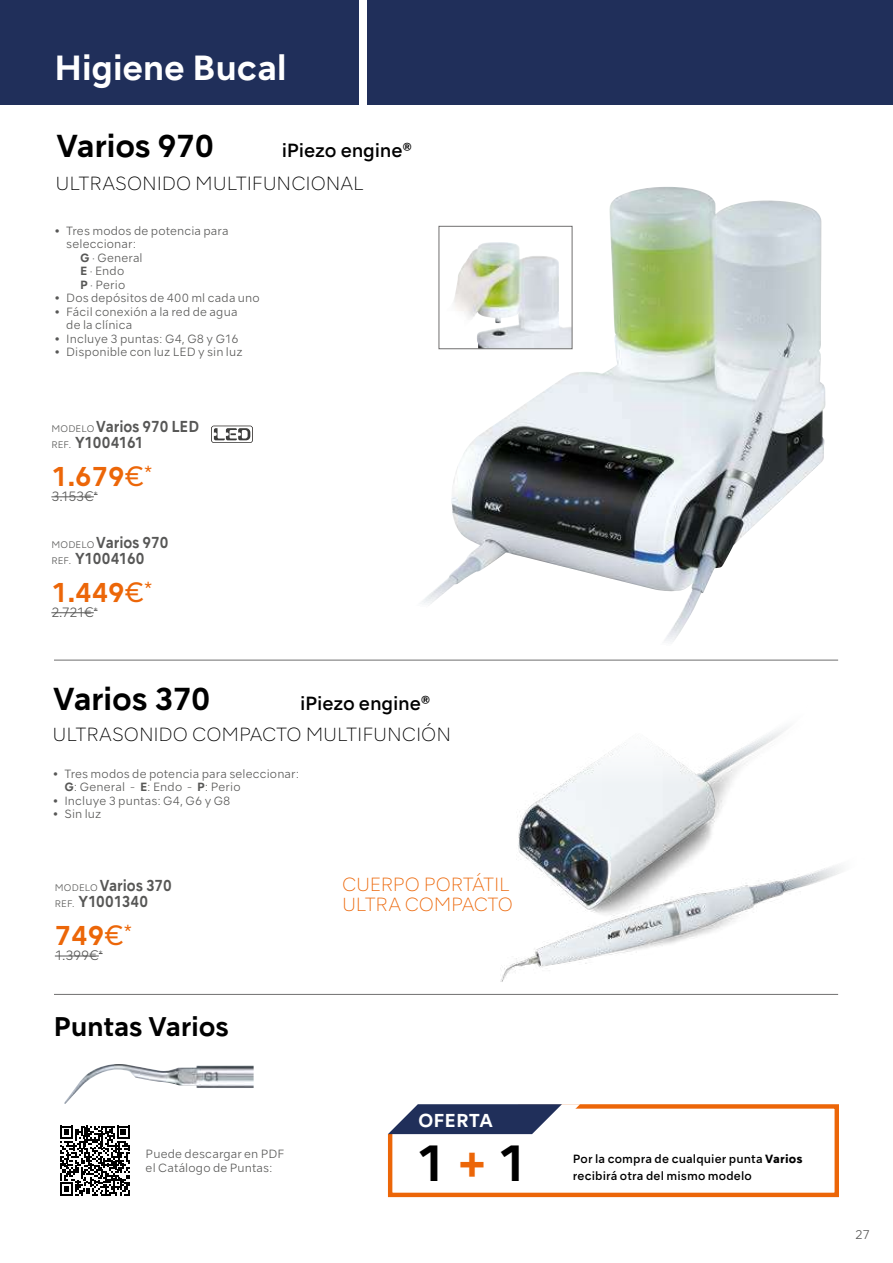
<style>
.page{position:relative;width:893px;height:1263px;background:#fff}
.page>*{position:absolute;margin:0;border:0;box-sizing:border-box;transform-origin:0 0}
.t1{font:700 48px "NSKTSRE";color:#000}
.t2{font:700 33px "NSKTSRE";letter-spacing:-.015em;color:#fff}
.t3{font:700 30px "NSKTSRE";letter-spacing:-.02em;color:#000}
.t4{font:700 25.8px "NSKTSRE";color:#ec6608}
.t5{font:700 25.5px "NSKTSRE";letter-spacing:-.015em;color:#000}
.t6{font:200 18px "NSKTSRE";letter-spacing:-.01em;color:#000}
.t7{font:200 18px/19.8px "NSKTSRE";letter-spacing:-.02em;color:#ec6608}
.t8{font:500 18px "NSKTSRE";letter-spacing:-.015em;color:#000}
.t9{font:700 17.7px "NSKTSRE";color:#fff}
.t10{font:700 15px/16.5px "NSKTSRE";letter-spacing:-.005em;color:#575756;scale:.9 1}
.t11{font:300 12.75px "NSKTSRE";letter-spacing:-.03em;color:#575756}
.t12{font:300 12px "NSKTSRE";color:#575756}
.t13{font:300 11.25px/13.5px "NSKTSRE";letter-spacing:.01em;color:#575756}
.t14{font:500 11.25px/16.5px "NSKTSRE";letter-spacing:.01em;color:#000}
.s1{font-weight:700}
.s2{font-weight:300;font-size:9px}
.s3{font-weight:400}
.s4{color:#ec6608}
.s5{font-weight:800}
</style>
<div class="page">
<div style="left:0;top:0;width:893px;height:104px;background:#202f5a"></div>
<hr style="left:54px;top:660px;width:784px;height:1px;background:#706f6f">
<hr style="left:54px;top:994px;width:784px;height:1px;background:#706f6f">
<img style="left:64px;top:1064px;width:190px;height:40px">
<div style="left:211px;top:426px;width:42px;height:17px;background:#a3a3a2;border-radius:2px"></div>
<svg style="left:212px;top:426px;width:40px;height:16px"></svg>
<svg style="left:214px;top:428px;width:36px;height:12px"></svg>
<hr style="left:51px;top:496px;width:43px;height:1px;background:#575756">
<hr style="left:55px;top:956px;width:44px;height:1px;background:#575756">
<hr style="left:51px;top:612px;width:43px;height:1px;background:#575756">
<svg style="left:60px;top:1126px;width:70px;height:70px"></svg>
<div style="left:359px;top:0;width:8px;height:106px;background:#fff"></div>
<img style="left:500px;top:727px;width:342px;height:255px">
<img style="left:392px;top:187px;width:406px;height:474px">
<svg style="left:387px;top:1104px;width:452px;height:94px"></svg>
<h2 class="t2" style="left:54px;top:45px;width:234px">Higiene Bucal</h2>
<h3 class="t3" style="left:56px;top:125px;width:159px">Varios 970</h3>
<h3 class="t8" style="left:282px;top:138px;width:133px">iPiezo engine®</h3>
<h3 class="t6" style="left:56px;top:172px;width:309px">ULTRASONIDO MULTIFUNCIONAL</h3>
<p class="t13" style="left:55px;top:224px;width:176px">• Tres modos de potencia para</p>
<p class="t13" style="left:66px;top:237px;width:71px">seleccionar:</p>
<p class="t13" style="left:80px;top:251px;width:64px"><span class="s1">G</span> · General</p>
<p class="t13" style="left:80px;top:264px;width:46px"><span class="s1">E</span> · Endo</p>
<p class="t13" style="left:80px;top:278px;width:47px"><span class="s1">P</span> · Perio</p>
<p class="t13" style="left:55px;top:291px;width:207px">• Dos depósitos de 400 ml cada uno</p>
<p class="t13" style="left:66px;top:305px;width:173px;text-indent:-12px">• Fácil conexión a la red de agua de la clínica</p>
<p class="t13" style="left:55px;top:332px;width:185px">• Incluye 3 puntas: G4, G8 y G16</p>
<p class="t13" style="left:55px;top:345px;width:190px">• Disponible con luz LED y sin luz</p>
<h3 class="t10" style="left:51px;top:418px;width:166px"><span class="s2">MODELO</span> Varios 970 LED<br><span class="s2">REF.</span> Y1004161</h3>
<h3 class="t4" style="left:51px;top:459px;width:102px">1.679<span class="s3">€</span><sup>*</sup></h3>
<p class="t11" style="left:51px;top:488px;width:48px">3.153€<sup>*</sup></p>
<h3 class="t10" style="left:51px;top:534px;width:131px"><span class="s2">MODELO</span> Varios 970<br><span class="s2">REF.</span> Y1004160</h3>
<h3 class="t4" style="left:51px;top:575px;width:102px">1.449<span class="s3">€</span><sup>*</sup></h3>
<p class="t11" style="left:51px;top:604px;width:48px">2.721€<sup>*</sup></p>
<h3 class="t3" style="left:53px;top:678px;width:159px">Varios 370</h3>
<h3 class="t8" style="left:300px;top:691px;width:133px">iPiezo engine®</h3>
<h3 class="t6" style="left:52px;top:722px;width:400px">ULTRASONIDO COMPACTO MULTIFUNCIÓN</h3>
<p class="t13" style="left:64px;top:767px;width:236px;text-indent:-12px">• Tres modos de potencia para seleccionar:<br><span class="s1">G</span>: General - <span class="s1">E</span>: Endo - <span class="s1">P</span>: Perio</p>
<p class="t13" style="left:53px;top:794px;width:179px">• Incluye 3 puntas: G4, G6 y G8</p>
<p class="t13" style="left:53px;top:807px;width:50px">• Sin luz</p>
<h3 class="t10" style="left:55px;top:877px;width:131px"><span class="s2">MODELO</span> Varios 370<br><span class="s2">REF.</span> Y1001340</h3>
<h3 class="t4" style="left:55px;top:918px;width:78px">749<span class="s3">€</span><sup>*</sup></h3>
<p class="t11" style="left:55px;top:947px;width:49px">1.399€<sup>*</sup></p>
<h3 class="t5" style="left:54px;top:1009px;width:177px">Puntas Varios</h3>
<p class="t13" style="left:146px;top:1147px;width:140px">Puede descargar en PDF el Catálogo de Puntas:</p>
<h3 class="t7" style="left:342px;top:874px;width:172px">CUERPO PORTÁTIL<br>ULTRA COMPACTO</h3>
<h3 class="t9" style="left:418px;top:1108px;width:76px">OFERTA</h3>
<h1 class="t1" style="left:416px;top:1131px;width:113px">1 <span class="s4">+</span> 1</h1>
<p class="t14" style="left:573px;top:1151px;width:231px">Por la compra de cualquier punta <span class="s5">Varios </span>recibirá otra del mismo modelo</p>
<p class="t12" style="left:855px;top:1227px;width:16px">27</p>
</div>
